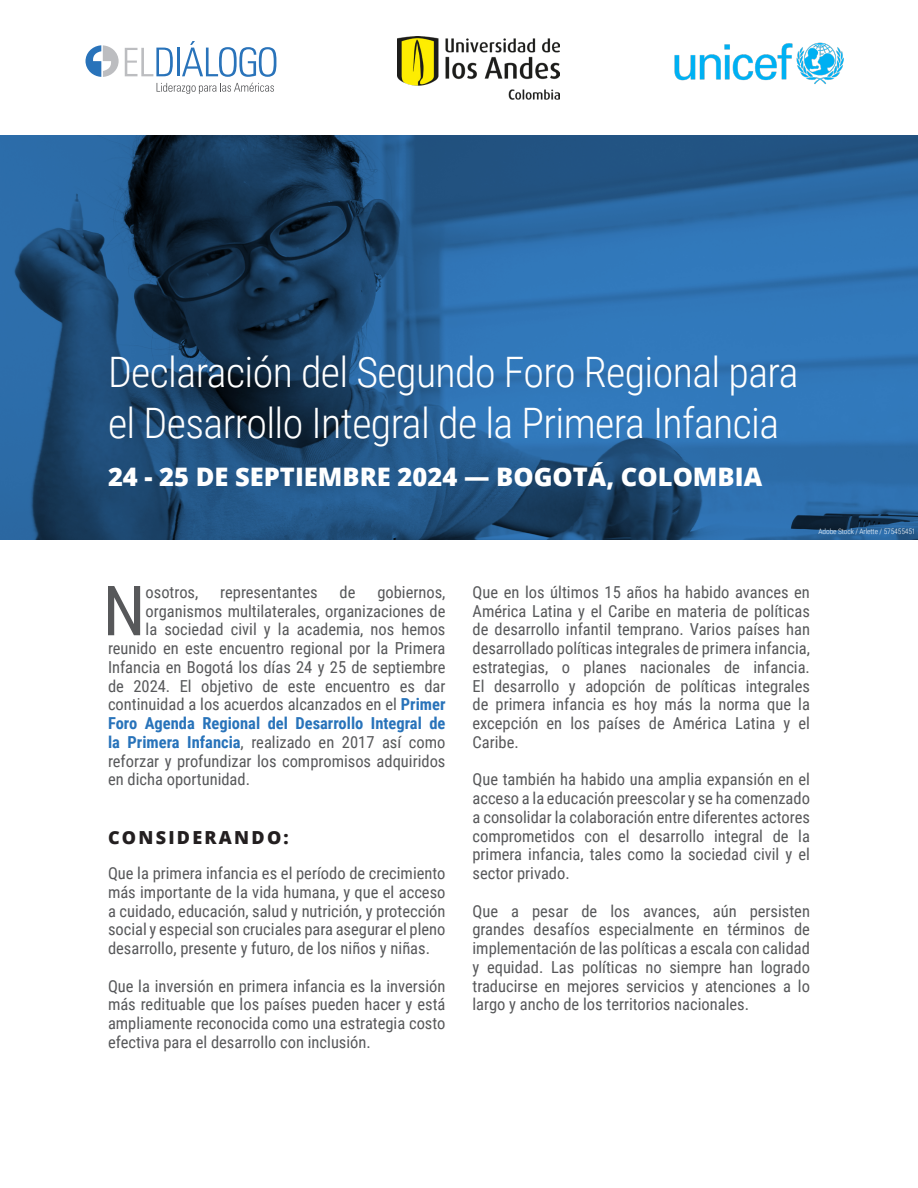
<style>
.page{position:relative;width:918px;height:1188px;background:#fff}
.page>*{position:absolute;margin:0;border:0;box-sizing:border-box;transform-origin:0 0}
.Content_-_Body_text{font:69.3px "Roboto Condensed";color:#57585a}
.Cover_Main_Headline{font:300 42px/51px "Roboto Condensed";letter-spacing:-.015em;color:#fff}
.Cover_-_Date{font:800 25.5px "Open Sans";color:#fff}
.Content_-_Figures_title{font:800 18px "Open Sans";letter-spacing:.125em;color:#231f20}
.Content_-_Body_text-2{font:16.5px/18.8px "Roboto Condensed";color:#57585a;text-align:justify}
.Content_-_Body_text-3{font:700 16.5px "Roboto Condensed";color:#2873ba}
.Cover_Main_Headline-2{font:300 7.5px "Roboto Condensed";letter-spacing:-.015em;color:#fff}
.s1{font-weight:700;color:#2873ba}
</style>
<div class="page">
<svg style="left:125px;top:48px;width:48px;height:28px"></svg>
<hr style="left:177px;top:48px;width:3px;height:28px;background:#2973ba">
<svg style="left:182px;top:42px;width:94px;height:35px"></svg>
<svg style="left:86px;top:45px;width:33px;height:32px"></svg>
<svg style="left:157px;top:83px;width:117px;height:11px"></svg>
<svg style="left:0;top:135px;width:918px;height:405px;background:#245a8c"></svg>
<img style="left:397px;top:37px;width:163px;height:62px">
<img style="left:674px;top:42px;width:170px;height:42px">
<p class="Cover_Main_Headline" style="left:108px;top:345px;width:692px">Declaración del Segundo Foro Regional para el Desarrollo Integral de la Primera Infancia</p>
<p class="Cover_-_Date" style="left:108px;top:457px;width:656px">24 - 25 DE SEPTIEMBRE 2024 — BOGOTÁ, COLOMBIA</p>
<p class="Cover_Main_Headline-2" style="left:819px;top:526px;width:98px">Adobe Stock / Arlette / 575455451</p>
<p class="Content_-_Body_text" style="left:103px;top:562px;width:44px">N</p>
<p class="Content_-_Body_text-2" style="left:146px;top:582px;width:54px">osotros,</p>
<p class="Content_-_Body_text-2" style="left:220px;top:582px;width:99px">representantes</p>
<p class="Content_-_Body_text-2" style="left:340px;top:582px;width:17px">de</p>
<p class="Content_-_Body_text-2" style="left:377px;top:582px;width:70px">gobiernos,</p>
<p class="Content_-_Body_text-2" style="left:146px;top:601px;width:301px">organismos multilaterales, organizaciones de</p>
<p class="Content_-_Body_text-2" style="left:146px;top:619px;width:301px">la sociedad civil y la academia, nos hemos</p>
<p class="Content_-_Body_text-2" style="left:108px;top:638px;width:339px">reunido en este encuentro regional por la Primera</p>
<p class="Content_-_Body_text-2" style="left:108px;top:657px;width:339px">Infancia en Bogotá los días 24 y 25 de septiembre</p>
<p class="Content_-_Body_text-2" style="left:108px;top:676px;width:339px">de 2024. El objetivo de este encuentro es dar</p>
<p class="Content_-_Body_text-2" style="left:108px;top:694px;width:339px">continuidad a los acuerdos alcanzados en el <span class="s1">Primer</span></p>
<p class="Content_-_Body_text-3" style="left:108px;top:712px;width:339px">Foro Agenda Regional del Desarrollo Integral de</p>
<p class="Content_-_Body_text-2" style="left:108px;top:732px;width:339px"><span class="s1">la Primera Infancia</span>, realizado en 2017 así como</p>
<p class="Content_-_Body_text-2" style="left:108px;top:751px;width:339px">reforzar y profundizar los compromisos adquiridos</p>
<p class="Content_-_Body_text-2" style="left:108px;top:769px;width:144px">en dicha oportunidad.</p>
<p class="Content_-_Figures_title" style="left:108px;top:824px;width:182px">CONSIDERANDO:</p>
<p class="Content_-_Body_text-2" style="left:108px;top:863px;width:339px">Que la primera infancia es el período de crecimiento más importante de la vida humana, y que el acceso a cuidado, educación, salud y nutrición, y protección social y especial son cruciales para asegurar el pleno desarrollo, presente y futuro, de los niños y niñas.</p>
<p class="Content_-_Body_text-2" style="left:108px;top:976px;width:339px">Que la inversión en primera infancia es la inversión más redituable que los países pueden hacer y está ampliamente reconocida como una estrategia costo efectiva para el desarrollo con inclusión.</p>
<p class="Content_-_Body_text-2" style="left:472px;top:582px;width:339px">Que en los últimos 15 años ha habido avances en América Latina y el Caribe en materia de políticas de desarrollo infantil temprano. Varios países han desarrollado políticas integrales de primera infancia, estrategias, o planes nacionales de infancia.<br>El desarrollo y adopción de políticas integrales de primera infancia es hoy más la norma que la excepción en los países de América Latina y el Caribe.</p>
<p class="Content_-_Body_text-2" style="left:472px;top:769px;width:339px">Que también ha habido una amplia expansión en el acceso a la educación preescolar y se ha comenzado a consolidar la colaboración entre diferentes actores comprometidos con el desarrollo integral de la primera infancia, tales como la sociedad civil y el sector privado.</p>
<p class="Content_-_Body_text-2" style="left:472px;top:901px;width:339px">Que a pesar de los avances, aún persisten grandes desafíos especialmente en términos de implementación de las políticas a escala con calidad y equidad. Las políticas no siempre han logrado traducirse en mejores servicios y atenciones a lo largo y ancho de los territorios nacionales.</p>
</div>
